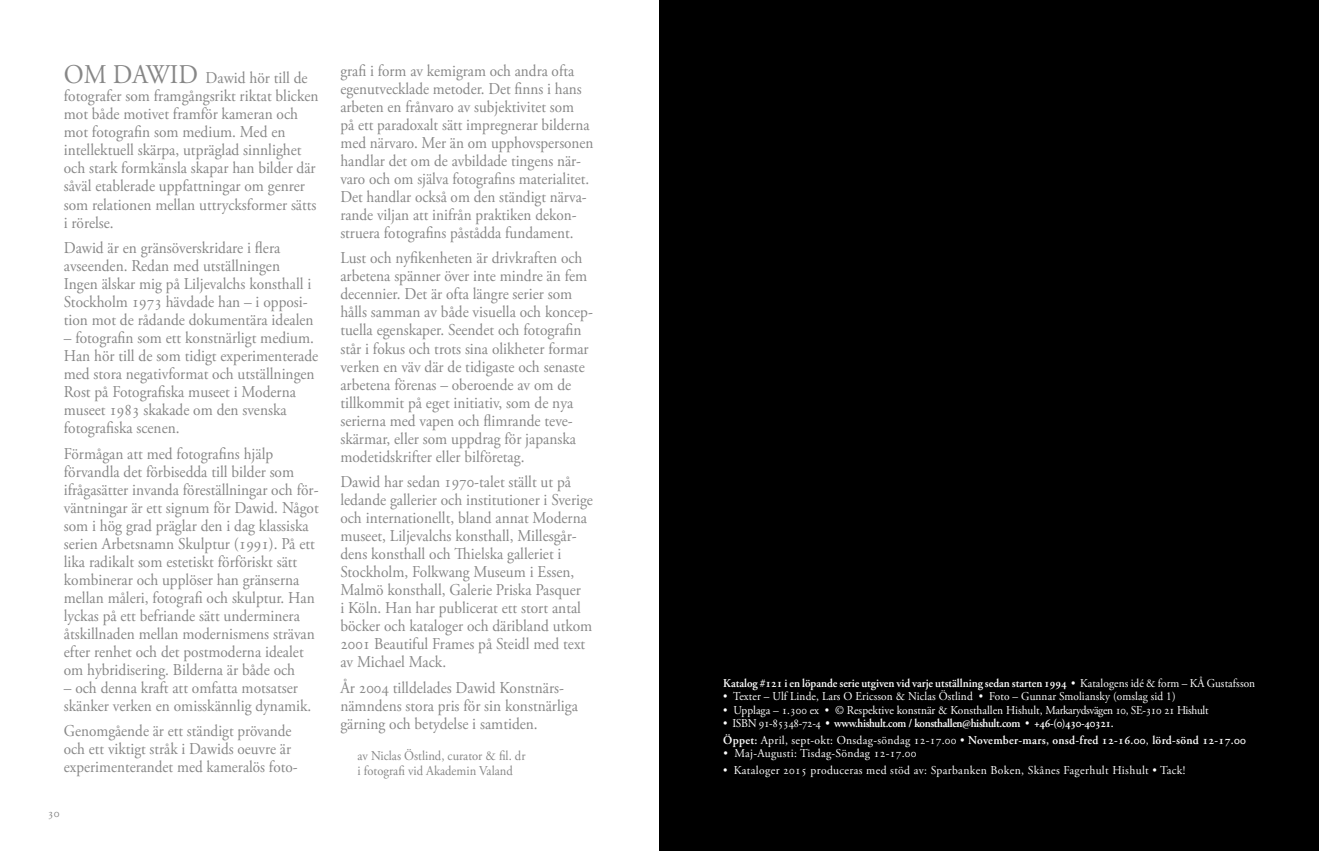
<style>
.page{position:relative;width:1319px;height:851px;background:#fff}
.page>*{position:absolute;margin:0;border:0;box-sizing:border-box;transform-origin:0 0}
.t1{font:16.5px/18px "Adobe Garamond Pro";color:#878787;scale:.93 1}
.t2{font:16.5px/18px "Adobe Garamond Pro";color:#878787;scale:.92 1}
.t3{font:13.5px/15px "Adobe Garamond Pro";color:#878787;scale:.93 1}
.t4{font:600 12px/16.5px "Adobe Garamond Pro";letter-spacing:-.03em;color:#fff;scale:.92 1}
.t5{font:600 12px "Adobe Garamond Pro";color:#fff;scale:.94 1}
.t6{font:12px "Adobe Garamond Pro";letter-spacing:.01em;color:#fff;scale:.95 1}
.t7{font:12px "Adobe Garamond Pro";letter-spacing:.01em;color:#fff;scale:.94 1}
.t8{font:12px "Adobe Garamond Pro";letter-spacing:.03em;color:#fff;scale:.95 1}
.t9{font:12px "Adobe Garamond Pro";letter-spacing:.01em;color:#fff}
.t10{font:12px "Adobe Garamond Pro";color:#878787}
.s1{font-size:27px}
.s2{font-weight:400}
</style>
<div class="page">
<div style="left:659px;top:0;width:659px;height:850px;background:#000"></div>
<p class="t1" style="left:64px;top:70px;width:275px"><span class="s1">OM DAWID</span> Dawid hör till de fotografer som framgångsrikt riktat blicken mot både motivet framför kameran och mot fotografin som medium. Med en intellektuell skärpa, utpräglad sinnlighet och stark formkänsla skapar han bilder där såväl etablerade uppfattningar om genrer som relationen mellan uttrycksformer sätts i rörelse.</p>
<p class="t1" style="left:64px;top:239px;width:270px">Dawid är en gränsöverskridare i flera avseenden. Redan med utställningen Ingen älskar mig på Liljevalchs konsthall i Stockholm 1973 hävdade han – i opposi&shy;tion mot de rådande dokumentära idealen</p>
<p class="t1" style="left:64px;top:329px;width:275px">– fotografin som ett konstnärligt medium.<br>Han hör till de som tidigt experimenterade med stora negativformat och utställningen Rost på Fotografiska museet i Moderna museet 1983 skakade om den svenska fotografiska scenen.</p>
<p class="t1" style="left:64px;top:445px;width:275px">Förmågan att med fotografins hjälp förvandla det förbisedda till bilder som ifrågasätter invanda föreställningar och för&shy;väntningar är ett signum för Dawid. Något som i hög grad präglar den i dag klassiska serien Arbetsnamn Skulptur (1991). På ett lika radikalt som estetiskt förföriskt sätt kombinerar och upplöser han gränserna mellan måleri, fotografi och skulptur. Han lyckas på ett befriande sätt underminera åtskillnaden mellan modernismens strävan efter renhet och det postmoderna idealet om hybridisering. Bilderna är både och</p>
<p class="t1" style="left:64px;top:679px;width:268px">– och denna kraft att omfatta motsatser skänker verken en omisskännlig dynamik.</p>
<p class="t2" style="left:64px;top:722px;width:256px">Genomgående är ett ständigt prövande och ett viktigt stråk i Dawids oeuvre är experimenterandet med kameralös foto-</p>
<p class="t10" style="left:48px;top:806px;width:13px">30</p>
<p class="t2" style="left:340px;top:62px;width:277px">grafi i form av kemigram och andra ofta egenutvecklade metoder. Det finns i hans arbeten en frånvaro av subjektivitet som<br>på ett paradoxalt sätt impregnerar bilderna med närvaro. Mer än om upphovspersonen handlar det om de avbildade tingens när&shy;varo och om själva fotografins materialitet.<br>Det handlar också om den ständigt närva&shy;rande viljan att inifrån praktiken dekon&shy;struera fotografins påstådda fundament.</p>
<p class="t1" style="left:340px;top:250px;width:273px">Lust och nyfikenheten är drivkraften och arbetena spänner över inte mindre än fem decennier. Det är ofta längre serier som hålls samman av både visuella och koncep&shy;tuella egenskaper. Seendet och fotografin står i fokus och trots sina olikheter formar verken en väv där de tidigaste och senaste arbetena förenas – oberoende av om de tillkommit på eget initiativ, som de nya serierna med vapen och flimrande teve&shy;skärmar, eller som uppdrag för japanska modetidskrifter eller bilföretag.</p>
<p class="t1" style="left:340px;top:473px;width:273px">Dawid har sedan 1970-talet ställt ut på ledande gallerier och institutioner i Sverige och internationellt, bland annat Moderna museet, Liljevalchs konsthall, Millesgår&shy;dens konsthall och Thielska galleriet i Stockholm, Folkwang Museum i Essen, Malmö konsthall, Galerie Priska Pasquer<br>i Köln. Han har publicerat ett stort antal böcker och kataloger och däribland utkom 2001 Beautiful Frames på Steidl med text av Michael Mack.</p>
<p class="t1" style="left:340px;top:679px;width:257px">År 2004 tilldelades Dawid Konstnärs&shy;nämndens stora pris för sin konstnärliga gärning och betydelse i samtiden.</p>
<p class="t3" style="left:357px;top:748px;width:182px">av Niclas Östlind, curator &amp; fil. dr i fotografi vid Akademin Valand</p>
<p class="t5" style="left:723px;top:675px;width:567px">Katalog #121 i en löpande serie utgiven vid varje utställning sedan starten 1994 <span class="s2">• Katalogens idé &amp; form – KÅ Gustafsson</span></p>
<p class="t7" style="left:723px;top:689px;width:482px">• Texter – Ulf Linde, Lars O Ericsson &amp; Niclas Östlind • Foto – Gunnar Smoliansky (omslag sid 1)</p>
<p class="t6" style="left:723px;top:702px;width:512px">• Upplaga – 1.300 ex • © Respektive konstnär &amp; Konsthallen Hishult, Markarydsvägen 10, SE-310 21 Hishult</p>
<p class="t4" style="left:723px;top:715px;width:569px"><span class="s2">• ISBN 91-85348-72-4</span> • www.hishult.com / konsthallen@hishult.com <span class="s2">•</span> +46-(0)430-40321.<br>Öppet: <span class="s2">April, sept-okt: Onsdag-söndag 12-17.00 •</span> November-mars, onsd-fred 12-16.00<span class="s2">,</span> lörd-sönd 12-17.00</p>
<p class="t9" style="left:723px;top:746px;width:195px">• Maj-Augusti: Tisdag-Söndag 12-17.00</p>
<p class="t8" style="left:723px;top:762px;width:488px">• Kataloger 2015 produceras med stöd av: Sparbanken Boken, Skånes Fagerhult Hishult • Tack!</p>
</div>
